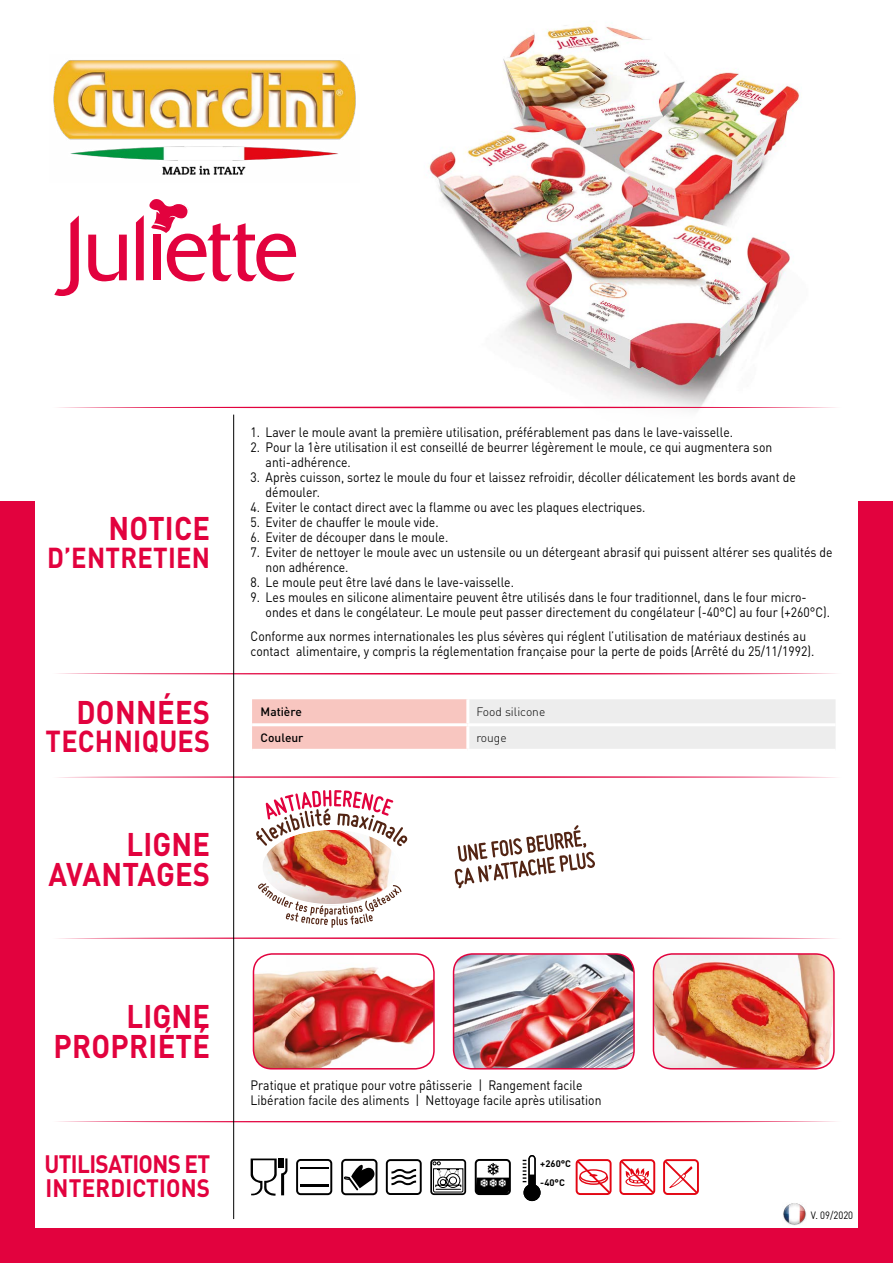
<style>
.page{position:relative;width:893px;height:1263px;background:#fff}
.page>*{position:absolute;margin:0;border:0;box-sizing:border-box;transform-origin:0 0}
.t1{font:700 32.4px/30.3px "DIN Pro";letter-spacing:.01em;color:#e2023e;text-align:right;scale:.9 1}
.t2{font:700 30px "DIN Pro";letter-spacing:.01em;color:#e2023e;scale:.9 1}
.t3{font:700 28.5px "DIN Pro";letter-spacing:.01em;color:#e2023e;scale:.9 1}
.t4{font:700 24.9px/23.9px "DIN Pro";letter-spacing:-.02em;color:#e2023e;scale:.9 1}
.t5{font:13.5px/15px "DIN Pro";color:#000;scale:.9 1}
.t6{font:300 12px "DIN Pro";color:#000}
.t7{font:500 12px "DIN Pro";color:#000}
.t8{font:10.5px "DIN Pro";color:#000;scale:.9 1}
.t9{font:700 9.45px/18.9px "DIN";color:#000}
</style>
<div class="page">
<img style="left:783px;top:1203px;width:23px;height:22px">
<img style="left:417px;top:25px;width:383px;height:385px">
<div style="left:0;top:502px;width:34px;height:761px;background:#e2023e"></div>
<div style="left:859px;top:502px;width:34px;height:761px;background:#e2023e"></div>
<div style="left:22px;top:1229px;width:859px;height:34px;background:#e2023e"></div>
<svg style="left:58px;top:673px;width:778px;height:1px"></svg>
<svg style="left:58px;top:407px;width:778px;height:1px"></svg>
<svg style="left:58px;top:776px;width:778px;height:2px;background:#ee7293"></svg>
<svg style="left:58px;top:937px;width:778px;height:2px;background:#ee7293"></svg>
<svg style="left:58px;top:1121px;width:778px;height:1px"></svg>
<hr style="left:233px;top:415px;width:1px;height:804px;background:#000">
<svg style="left:252px;top:699px;width:584px;height:50px;background:#f1dfdc"></svg>
<hr style="left:466px;top:699px;width:3px;height:24px;background:#fff">
<hr style="left:252px;top:723px;width:216px;height:3px;background:#fff">
<hr style="left:468px;top:723px;width:368px;height:3px;background:#fff">
<hr style="left:466px;top:726px;width:3px;height:23px;background:#fff">
<svg style="left:430px;top:1159px;width:36px;height:36px"></svg>
<svg style="left:251px;top:1158px;width:37px;height:38px"></svg>
<svg style="left:296px;top:1159px;width:36px;height:36px"></svg>
<svg style="left:575px;top:1159px;width:81px;height:36px"></svg>
<div style="left:576px;top:1159px;width:36px;height:36px;border:2px solid #e30613;border-radius:4px"></div>
<svg style="left:386px;top:1159px;width:36px;height:36px"></svg>
<img style="left:53px;top:60px;width:303px;height:115px">
<svg style="left:54px;top:215px;width:25px;height:81px"></svg>
<svg style="left:88px;top:235px;width:39px;height:46px"></svg>
<svg style="left:136px;top:199px;width:160px;height:82px"></svg>
<img style="left:253px;top:956px;width:181px;height:113px">
<div style="left:253px;top:953px;width:182px;height:116px;border:2px solid #e2023e;border-radius:19px"></div>
<img style="left:653px;top:956px;width:181px;height:113px">
<div style="left:653px;top:953px;width:182px;height:116px;border:2px solid #e2023e;border-radius:19px"></div>
<img style="left:454px;top:956px;width:180px;height:113px">
<div style="left:453px;top:953px;width:182px;height:116px;border:2px solid #e2023e;border-radius:19px"></div>
<div style="left:475px;top:1159px;width:36px;height:36px;border:2px solid #000;border-radius:4px"></div>
<svg style="left:476px;top:1163px;width:33px;height:31px"></svg>
<svg style="left:523px;top:1155px;width:18px;height:47px"></svg>
<svg style="left:663px;top:1159px;width:36px;height:36px"></svg>
<svg style="left:341px;top:1159px;width:36px;height:36px"></svg>
<svg style="left:454px;top:825px;width:141px;height:63px"></svg>
<img style="left:264px;top:846px;width:137px;height:37px">
<svg style="left:258px;top:883px;width:143px;height:45px"></svg>
<svg style="left:256px;top:790px;width:152px;height:56px"></svg>
<h1 class="t1" style="left:109px;top:511px;width:114px">NOTICE</h1>
<h3 class="t3" style="left:47px;top:538px;width:183px">D’ENTRETIEN</h3>
<h1 class="t1" style="left:76px;top:695px;width:150px">DONNÉES</h1>
<h2 class="t2" style="left:46px;top:721px;width:184px">TECHNIQUES</h2>
<h1 class="t1" style="left:48px;top:827px;width:181px">LIGNE<br>AVANTAGES</h1>
<p class="t5" style="left:251px;top:423px;width:537px">1. Laver le moule avant la première utilisation, préférablement pas dans le lave-vaisselle.</p>
<p class="t5" style="left:266px;top:438px;width:564px;text-indent:-15px">2. Pour la 1ère utilisation il est conseillé de beurrer légèrement le moule, ce qui augmentera son anti-adhérence.</p>
<p class="t5" style="left:266px;top:468px;width:591px;text-indent:-15px">3. Après cuisson, sortez le moule du four et laissez refroidir, décoller délicatement les bords avant de démouler.</p>
<p class="t5" style="left:251px;top:498px;width:440px">4. Eviter le contact direct avec la flamme ou avec les plaques electriques.</p>
<p class="t5" style="left:251px;top:513px;width:210px">5. Eviter de chauffer le moule vide.</p>
<p class="t5" style="left:251px;top:528px;width:221px">6. Eviter de découper dans le moule.</p>
<p class="t5" style="left:266px;top:543px;width:631px;text-indent:-15px">7. Eviter de nettoyer le moule avec un ustensile ou un détergeant abrasif qui puissent altérer ses qualités de non adhérence.</p>
<p class="t5" style="left:251px;top:573px;width:294px">8. Le moule peut être lavé dans le lave-vaisselle.</p>
<p class="t5" style="left:266px;top:588px;width:629px;text-indent:-15px">9. Les moules en silicone alimentaire peuvent être utilisés dans le four traditionnel, dans le four micro&shy;ondes et dans le congélateur. Le moule peut passer directement du congélateur (-40°C) au four (+260°C).</p>
<p class="t5" style="left:251px;top:627px;width:628px">Conforme aux normes internationales les plus sévères qui réglent l’utilisation de matériaux destinés au contact alimentaire, y compris la réglementation française pour la perte de poids (Arrêté du 25/11/1992).</p>
<p class="t7" style="left:261px;top:702px;width:43px">Matière</p>
<p class="t6" style="left:476px;top:703px;width:70px">Food silicone</p>
<p class="t7" style="left:261px;top:728px;width:44px">Couleur</p>
<p class="t6" style="left:476px;top:730px;width:32px">rouge</p>
<h1 class="t1" style="left:53px;top:999px;width:176px">LIGNE<br>PROPRIÉTÉ</h1>
<h3 class="t4" style="left:45px;top:1151px;width:186px">UTILISATIONS ET<br>INTERDICTIONS</h3>
<p class="t5" style="left:251px;top:1077px;width:391px">Pratique et pratique pour votre pâtisserie | Rangement facile<br>Libération facile des aliments | Nettoyage facile après utilisation</p>
<p class="t9" style="left:540px;top:1154px;width:32px">+260°C -40°C</p>
<p class="t8" style="left:811px;top:1207px;width:48px">V. 09/2020</p>
</div>
